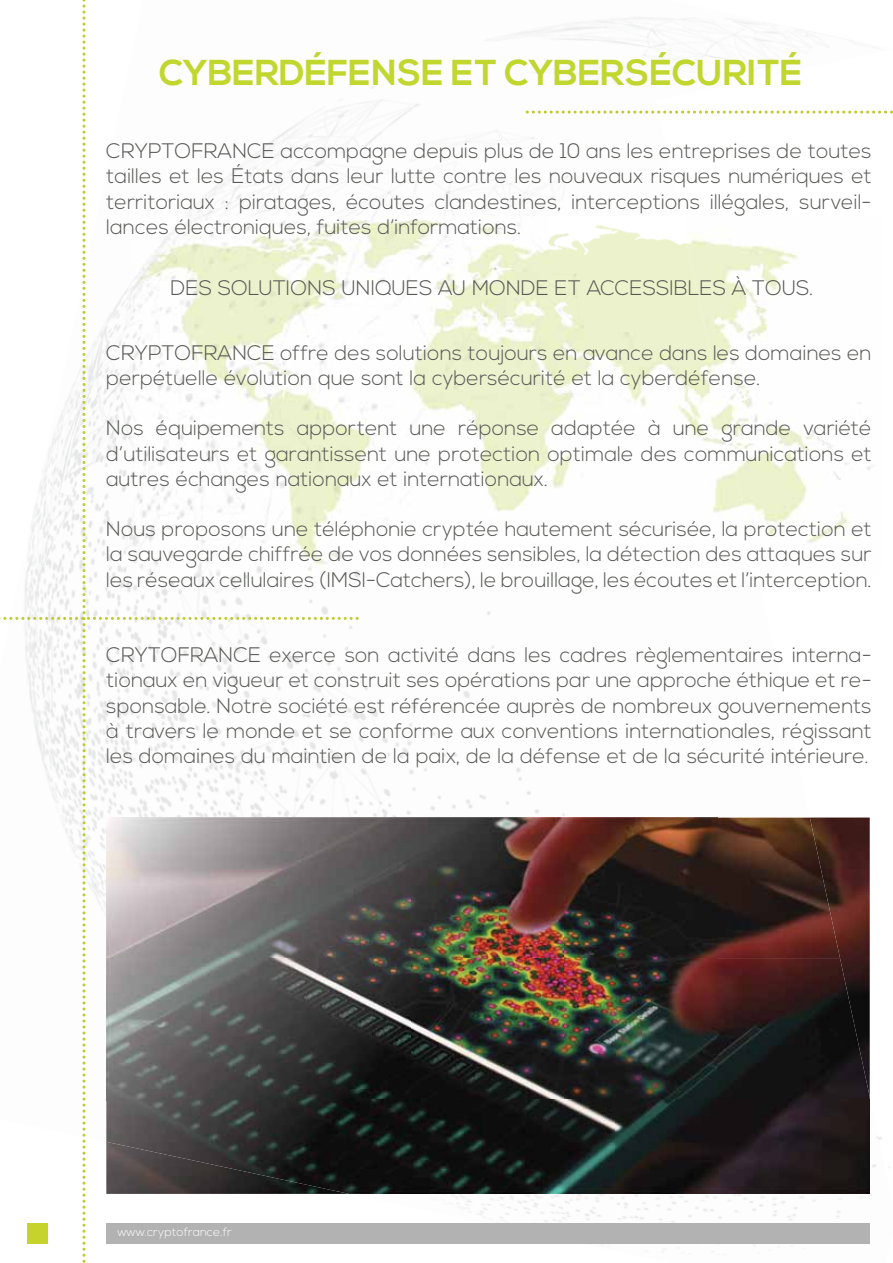
<style>
.page{position:relative;width:893px;height:1263px;background:#fff}
.page>*{position:absolute;margin:0;border:0;box-sizing:border-box;transform-origin:0 0}
.t1{font:700 36px "Nexa";color:#c1d72f}
.t2{font:300 21px/25.2px "Nexa";color:#565854;text-align:justify}
.t3{font:300 12px "Nexa";color:#fff}
</style>
<div class="page">
<img style="left:410px;top:17px;width:286px;height:192px">
<img style="left:379px;top:187px;width:123px;height:26px">
<img style="left:379px;top:611px;width:115px;height:206px">
<img style="left:447px;top:810px;width:34px;height:7px">
<img style="left:570px;top:1200px;width:224px;height:52px">
<img style="left:457px;top:1200px;width:123px;height:23px">
<img style="left:656px;top:49px;width:237px;height:1156px">
<img style="left:452px;top:1194px;width:418px;height:6px">
<svg style="left:0;top:0;width:379px;height:1263px"></svg>
<img style="left:135px;top:216px;width:414px;height:358px">
<img style="left:549px;top:319px;width:132px;height:255px">
<img style="left:549px;top:216px;width:132px;height:103px">
<img style="left:681px;top:216px;width:199px;height:358px">
<img style="left:106px;top:817px;width:704px;height:141px">
<img style="left:106px;top:958px;width:764px;height:236px">
<img style="left:810px;top:817px;width:60px;height:280px">
<svg style="left:526px;top:111px;width:367px;height:3px"></svg>
<div style="left:106px;top:1223px;width:764px;height:20px;background:#b3b2b3"></div>
<div style="left:28px;top:1223px;width:20px;height:20px;background:#c6d32d"></div>
<h1 class="t1" style="left:159px;top:51px;width:645px">CYBERDÉFENSE ET CYBERSÉCURITÉ</h1>
<p class="t2" style="left:106px;top:139px;width:767px">CRYPTOFRANCE accompagne depuis plus de 10 ans les entreprises de toutes tailles et les États dans leur lutte contre les nouveaux risques numériques et territoriaux : piratages, écoutes clandestines, interceptions illégales, surveil&shy;lances électroniques, fuites d’informations.</p>
<p class="t2" style="left:170px;top:276px;width:645px">DES SOLUTIONS UNIQUES AU MONDE ET ACCESSIBLES À TOUS.</p>
<p class="t2" style="left:106px;top:341px;width:767px">CRYPTOFRANCE offre des solutions toujours en avance dans les domaines en perpétuelle évolution que sont la cybersécurité et la cyberdéfense.</p>
<p class="t2" style="left:106px;top:417px;width:767px">Nos équipements apportent une réponse adaptée à une grande variété d’utilisateurs et garantissent une protection optimale des communications et autres échanges nationaux et internationaux.</p>
<p class="t2" style="left:106px;top:517px;width:767px">Nous proposons une téléphonie cryptée hautement sécurisée, la protection et la sauvegarde chiffrée de vos données sensibles, la détection des attaques sur les réseaux cellulaires (IMSI-Catchers), le brouillage, les écoutes et l’interception.</p>
<p class="t2" style="left:106px;top:643px;width:767px">CRYTOFRANCE exerce son activité dans les cadres règlementaires interna&shy;tionaux en vigueur et construit ses opérations par une approche éthique et re&shy;sponsable. Notre société est référencée auprès de nombreux gouvernements à travers le monde et se conforme aux conventions internationales, régissant les domaines du maintien de la paix, de la défense et de la sécurité intérieure.</p>
<p class="t3" style="left:117px;top:1225px;width:116px">www.cryptofrance.fr</p>
</div>
